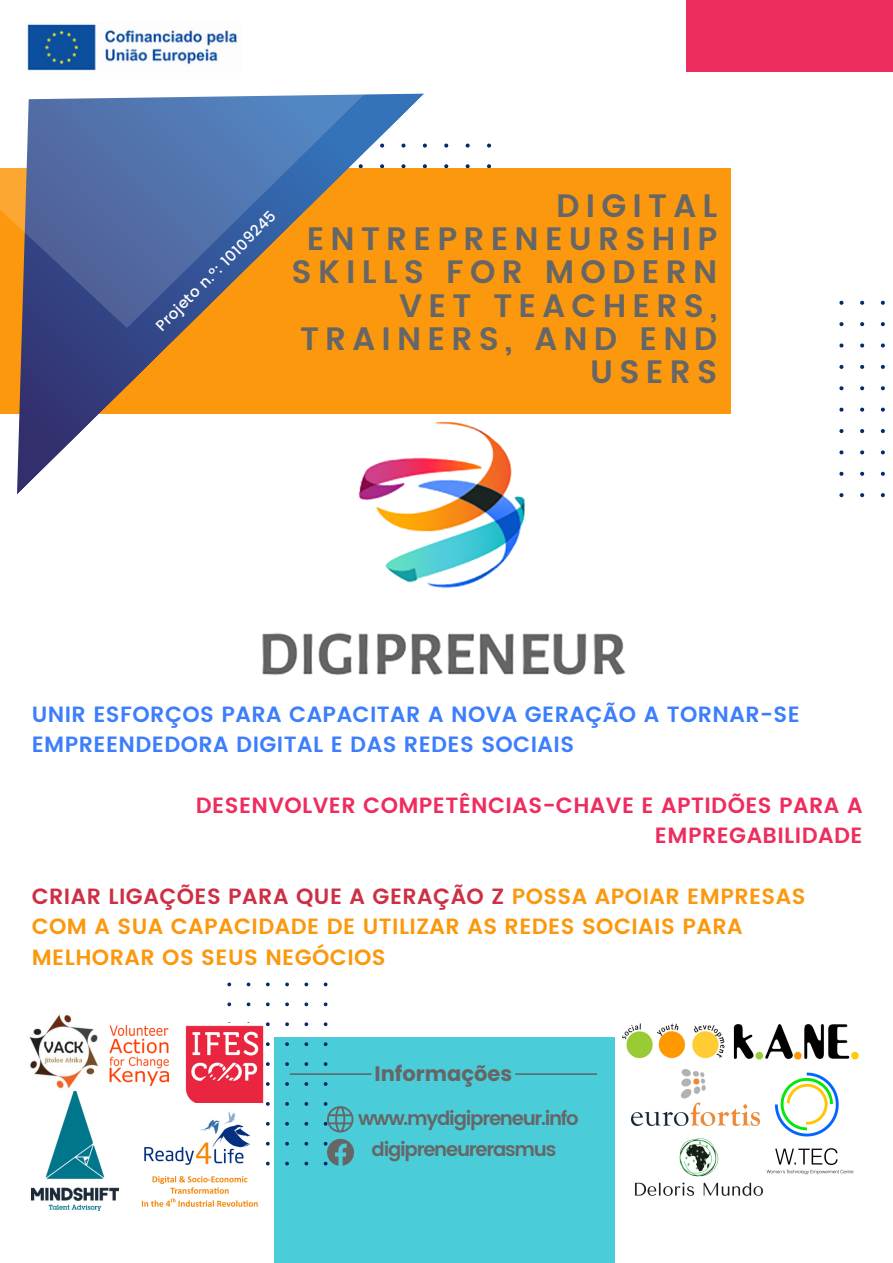
<style>
.page{position:relative;width:893px;height:1263px;background:#fff}
.page>*{position:absolute;margin:0;border:0;box-sizing:border-box;transform-origin:0 0}
.t1{font:600 32.4px/33.2px "Poppins";letter-spacing:.19em;color:#666;text-align:right}
.t2{font:600 22.05px/30.4px "Poppins";letter-spacing:.02em;color:#fb980d}
.t3{font:600 22.05px/30.4px "Poppins";letter-spacing:.02em;color:#3c7efc}
.t4{font:600 22.05px/30.4px "Poppins";letter-spacing:.02em;color:#ee2d5f;text-align:right}
.t5{font:700 21px "Poppins";color:#666}
.t6{font:600 19.5px "Poppins";letter-spacing:-.065em;color:#666}
.t7{font:500 15.15px "Poppins";color:#fff}
.s1{color:#cd2f44}
</style>
<div class="page">
<svg style="left:424px;top:143px;width:67px;height:26px"></svg>
<div style="left:0;top:169px;width:731px;height:245px;background:#fb980d"></div>
<div style="left:686px;top:0;width:207px;height:71px;background:#ee2d5f"></div>
<svg style="left:17px;top:93px;width:407px;height:401px"></svg>
<svg style="left:0;top:93px;width:371px;height:238px"></svg>
<svg style="left:839px;top:301px;width:46px;height:196px"></svg>
<img style="left:253px;top:411px;width:373px;height:264px">
<div style="left:274px;top:1037px;width:340px;height:226px;background:#4bccd9"></div>
<svg style="left:227px;top:982px;width:370px;height:184px"></svg>
<img style="left:635px;top:1138px;width:128px;height:58px">
<img style="left:185px;top:1023px;width:81px;height:83px">
<img style="left:141px;top:1103px;width:124px;height:104px">
<img style="left:631px;top:1069px;width:122px;height:57px">
<img style="left:32px;top:1091px;width:87px;height:119px">
<img style="left:753px;top:1053px;width:106px;height:136px">
<img style="left:29px;top:1014px;width:139px;height:76px">
<img style="left:623px;top:1023px;width:235px;height:36px">
<img style="left:27px;top:24px;width:211px;height:47px">
<p class="t7" style="left:152px;top:322px;width:164px;rotate:-45deg">Projeto n.º: 10109245</p>
<p class="t1" style="left:292px;top:189px;width:427px">DIGITAL<br>ENTREPRENEURSHIP<br>SKILLS FOR MODERN<br>VET TEACHERS,<br>TRAINERS, AND END<br>USERS</p>
<p class="t3" style="left:32px;top:699px;width:769px">UNIR ESFORÇOS PARA CAPACITAR A NOVA GERAÇÃO A TORNAR-SE<br>EMPREENDEDORA DIGITAL E DAS REDES SOCIAIS</p>
<p class="t4" style="left:196px;top:790px;width:668px">DESENVOLVER COMPETÊNCIAS-CHAVE E APTIDÕES PARA A<br>EMPREGABILIDADE</p>
<p class="t2" style="left:32px;top:881px;width:775px"><span class="s1">CRIAR LIGAÇÕES PARA QUE A GERAÇÃO Z</span> POSSA APOIAR EMPRESAS<br>COM A SUA CAPACIDADE DE UTILIZAR AS REDES SOCIAIS PARA<br>MELHORAR OS SEUS NEGÓCIOS</p>
<p class="t5" style="left:374px;top:1059px;width:139px">Informações</p>
<p class="t6" style="left:358px;top:1107px;width:222px">www.mydigipreneur.info</p>
<p class="t6" style="left:371px;top:1137px;width:186px">digipreneurerasmus</p>
</div>
